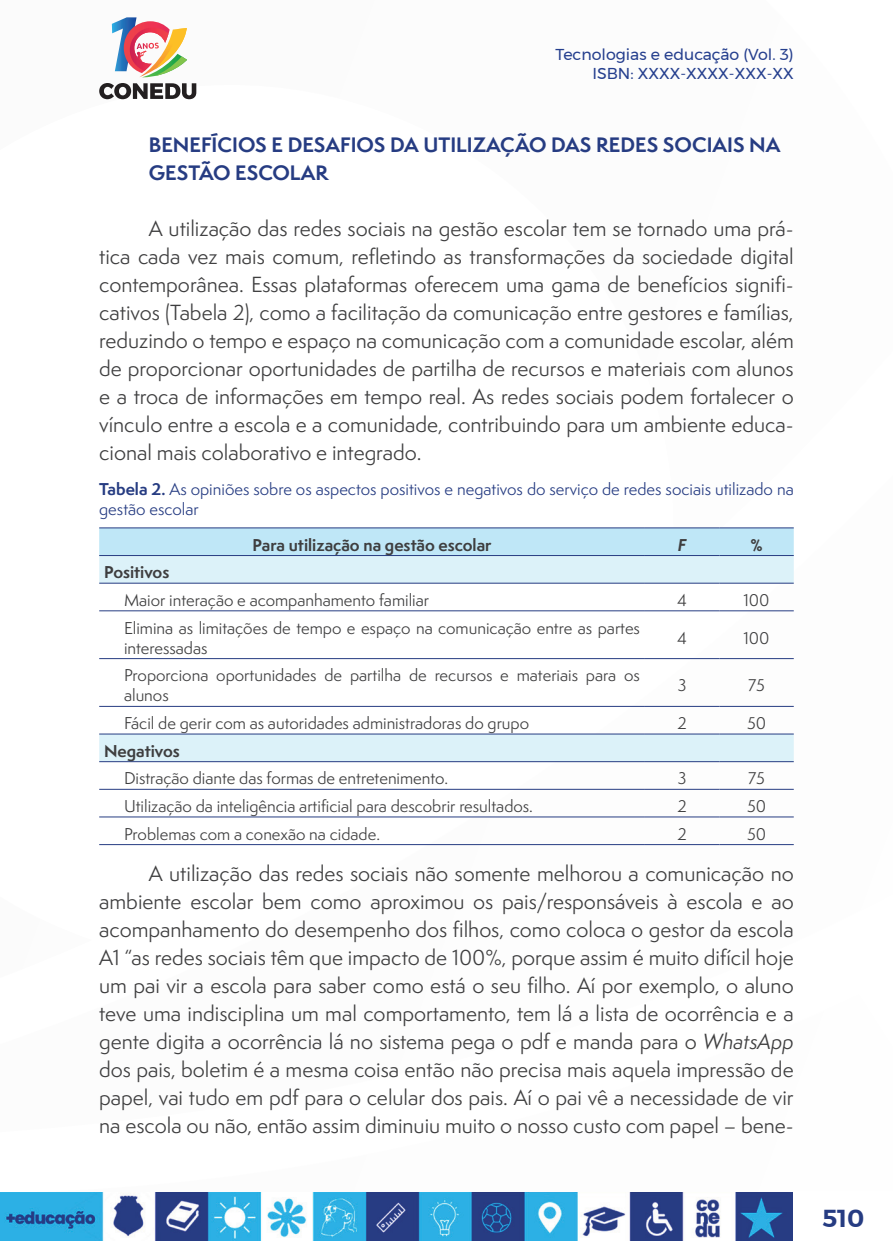
<style>
.page{position:relative;width:893px;height:1241px;background:#fff}
.page>*{position:absolute;margin:0;border:0;box-sizing:border-box;transform-origin:0 0}
.t1{font:600 24.5px "Montserrat";color:#263c82}
._7_CORPO{font:20.12px/28px "Semplicita Pro";color:#3e3e3f;text-align:justify}
._14_SUBTITULO_2{font:700 19.25px/28px "Semplicita Pro";color:#263c82}
._10_TABELA{font:15.75px/20.1px "Semplicita Pro";color:#3e3e3f}
._9_LEGENDAS{font:15.75px/20.1px "Semplicita Pro";color:#263c82}
.t2{font:15.75px/18.9px "Montserrat";color:#253f8e;text-align:right}
._10_TABELA-2{font:700 15.75px "Semplicita Pro";color:#3e3e3f}
._10_TABELA-3{font:italic 700 15.75px "Semplicita Pro";color:#3e3e3f}
.s1{font-weight:700}
.s2{font-style:italic}
</style>
<div class="page">
<svg style="left:99px;top:762px;width:695px;height:84px"></svg>
<svg style="left:112px;top:17px;width:75px;height:60px"></svg>
<svg style="left:99px;top:83px;width:97px;height:16px"></svg>
<img style="left:0;top:1192px;width:793px;height:48px">
<div style="left:99px;top:528px;width:695px;height:27px;background:#bfe7f7"></div>
<svg style="left:99px;top:556px;width:695px;height:205px"></svg>
<hr style="left:99px;top:555px;width:546px;height:1px;background:#263c82">
<hr style="left:645px;top:555px;width:74px;height:1px;background:#263c82">
<hr style="left:719px;top:555px;width:75px;height:1px;background:#263c82">
<hr style="left:99px;top:582px;width:546px;height:1px;background:#263c82">
<hr style="left:645px;top:582px;width:74px;height:1px;background:#263c82">
<hr style="left:719px;top:582px;width:75px;height:1px;background:#263c82">
<hr style="left:99px;top:610px;width:546px;height:1px;background:#263c82">
<hr style="left:645px;top:610px;width:74px;height:1px;background:#263c82">
<hr style="left:719px;top:610px;width:75px;height:1px;background:#263c82">
<hr style="left:99px;top:658px;width:546px;height:1px;background:#263c82">
<hr style="left:645px;top:658px;width:74px;height:1px;background:#263c82">
<hr style="left:719px;top:658px;width:75px;height:1px;background:#263c82">
<hr style="left:99px;top:705px;width:546px;height:1px;background:#263c82">
<hr style="left:645px;top:705px;width:74px;height:1px;background:#263c82">
<hr style="left:719px;top:705px;width:75px;height:1px;background:#263c82">
<hr style="left:99px;top:733px;width:546px;height:1px;background:#263c82">
<hr style="left:645px;top:733px;width:74px;height:1px;background:#263c82">
<hr style="left:719px;top:733px;width:75px;height:1px;background:#263c82">
<hr style="left:99px;top:761px;width:546px;height:1px;background:#263c82">
<hr style="left:645px;top:761px;width:74px;height:1px;background:#263c82">
<hr style="left:719px;top:761px;width:75px;height:1px;background:#263c82">
<hr style="left:99px;top:788px;width:546px;height:1px;background:#263c82">
<hr style="left:645px;top:788px;width:74px;height:1px;background:#263c82">
<hr style="left:719px;top:788px;width:75px;height:1px;background:#263c82">
<hr style="left:99px;top:816px;width:546px;height:1px;background:#263c82">
<hr style="left:645px;top:816px;width:74px;height:1px;background:#263c82">
<hr style="left:719px;top:816px;width:75px;height:1px;background:#263c82">
<hr style="left:99px;top:527px;width:546px;height:1px;background:#263c82">
<hr style="left:645px;top:527px;width:74px;height:1px;background:#263c82">
<hr style="left:719px;top:527px;width:75px;height:1px;background:#263c82">
<hr style="left:99px;top:844px;width:546px;height:1px;background:#263c82">
<hr style="left:645px;top:844px;width:74px;height:1px;background:#263c82">
<hr style="left:719px;top:844px;width:75px;height:1px;background:#263c82">
<p class="t2" style="left:556px;top:45px;width:240px">Tecnologias e educação (Vol. 3)<br>ISBN: XXXX-XXXX-XXX-XX</p>
<p class="_14_SUBTITULO_2" style="left:149px;top:130px;width:633px">BENEFÍCIOS E DESAFIOS DA UTILIZAÇÃO DAS REDES SOCIAIS NA<br>GESTÃO ESCOLAR</p>
<p class="_7_CORPO" style="left:99px;top:214px;width:696px;text-indent:50px">A utilização das redes sociais na gestão escolar tem se tornado uma prá&shy;tica cada vez mais comum, refletindo as transformações da sociedade digital contemporânea. Essas plataformas oferecem uma gama de benefícios signifi&shy;cativos (Tabela 2), como a facilitação da comunicação entre gestores e famílias, reduzindo o tempo e espaço na comunicação com a comunidade escolar, além de proporcionar oportunidades de partilha de recursos e materiais com alunos e a troca de informações em tempo real. As redes sociais podem fortalecer o vínculo entre a escola e a comunidade, contribuindo para um ambiente educa&shy;cional mais colaborativo e integrado.</p>
<p class="_9_LEGENDAS" style="left:99px;top:479px;width:696px"><span class="s1">Tabela 2.</span> As opiniões sobre os aspectos positivos e negativos do serviço de redes sociais utilizado na gestão escolar</p>
<p class="_10_TABELA-2" style="left:253px;top:533px;width:240px">Para utilização na gestão escolar</p>
<p class="_10_TABELA-3" style="left:678px;top:533px;width:10px">F</p>
<p class="_10_TABELA-2" style="left:750px;top:533px;width:14px">%</p>
<p class="_10_TABELA-2" style="left:104px;top:560px;width:67px">Positivos</p>
<p class="_10_TABELA" style="left:124px;top:589px;width:307px">Maior interação e acompanhamento familiar</p>
<p class="_10_TABELA" style="left:677px;top:589px;width:11px">4</p>
<p class="_10_TABELA" style="left:743px;top:589px;width:28px">100</p>
<p class="_10_TABELA" style="left:124px;top:617px;width:517px">Elimina as limitações de tempo e espaço na comunicação entre as partes interessadas</p>
<p class="_10_TABELA" style="left:677px;top:627px;width:11px">4</p>
<p class="_10_TABELA" style="left:743px;top:627px;width:28px">100</p>
<p class="_10_TABELA" style="left:124px;top:665px;width:517px">Proporciona oportunidades de partilha de recursos e materiais para os alunos</p>
<p class="_10_TABELA" style="left:678px;top:675px;width:10px">3</p>
<p class="_10_TABELA" style="left:748px;top:675px;width:18px">75</p>
<p class="_10_TABELA" style="left:124px;top:712px;width:407px">Fácil de gerir com as autoridades administradoras do grupo</p>
<p class="_10_TABELA" style="left:677px;top:712px;width:11px">2</p>
<p class="_10_TABELA" style="left:747px;top:712px;width:21px">50</p>
<p class="_10_TABELA-2" style="left:104px;top:739px;width:77px">Negativos</p>
<p class="_10_TABELA" style="left:124px;top:768px;width:326px">Distração diante das formas de entretenimento.</p>
<p class="_10_TABELA" style="left:678px;top:768px;width:10px">3</p>
<p class="_10_TABELA" style="left:748px;top:768px;width:18px">75</p>
<p class="_10_TABELA" style="left:124px;top:795px;width:410px">Utilização da inteligência artificial para descobrir resultados.</p>
<p class="_10_TABELA" style="left:677px;top:795px;width:11px">2</p>
<p class="_10_TABELA" style="left:747px;top:795px;width:21px">50</p>
<p class="_10_TABELA" style="left:124px;top:823px;width:258px">Problemas com a conexão na cidade.</p>
<p class="_10_TABELA" style="left:677px;top:823px;width:11px">2</p>
<p class="_10_TABELA" style="left:747px;top:823px;width:21px">50</p>
<p class="_7_CORPO" style="left:99px;top:858px;width:696px;text-indent:50px">A utilização das redes sociais não somente melhorou a comunicação no ambiente escolar bem como aproximou os pais/responsáveis à escola e ao acompanhamento do desempenho dos filhos, como coloca o gestor da escola A1 “as redes sociais têm que impacto de 100%, porque assim é muito difícil hoje um pai vir a escola para saber como está o seu filho. Aí por exemplo, o aluno teve uma indisciplina um mal comportamento, tem lá a lista de ocorrência e a gente digita a ocorrência lá no sistema pega o pdf e manda para o <span class="s2">WhatsApp </span>dos pais, boletim é a mesma coisa então não precisa mais aquela impressão de papel, vai tudo em pdf para o celular dos pais. Aí o pai vê a necessidade de vir na escola ou não, então assim diminuiu muito o nosso custo com papel – bene-</p>
<p class="t1" style="left:822px;top:1198px;width:44px">510</p>
</div>
